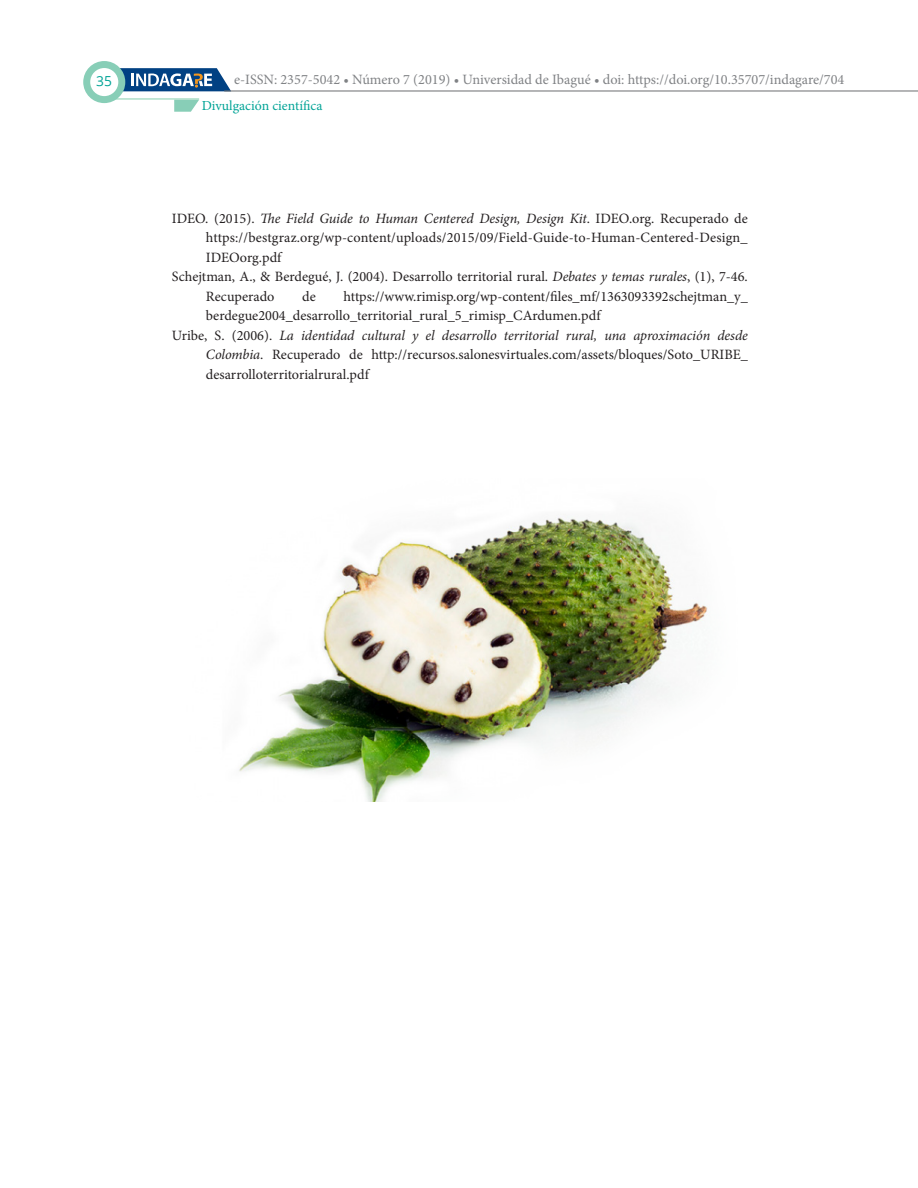
<style>
.page{position:relative;width:918px;height:1188px;background:#fff}
.page>*{position:absolute;margin:0;border:0;box-sizing:border-box;transform-origin:0 0}
.t1{font:14.25px "Minion Pro";color:#231f20}
.t2{font:italic 14.25px "Minion Pro";letter-spacing:-.01em;color:#231f20}
.t3{font:14.25px "Minion Pro";color:#808285}
.t4{font:13.8px "Minion Pro";color:#00a396}
.t5{font:13.8px "Open Sans";color:#00a396}
.s1{font-style:normal}
.s2{font-style:italic}
</style>
<div class="page">
<img style="left:239px;top:516px;width:469px;height:286px">
<hr style="left:96px;top:98px;width:103px;height:2px;background:#5dc094">
<svg style="left:174px;top:100px;width:25px;height:12px"></svg>
<div style="left:83px;top:61px;width:42px;height:42px;background:#88ceb7;border-radius:50%"></div>
<div style="left:90px;top:68px;width:28px;height:28px;background:#fff;border-radius:50%"></div>
<svg style="left:109px;top:68px;width:122px;height:23px"></svg>
<hr style="left:224px;top:91px;width:694px;height:1px;background:#6c6d70">
<p class="t5" style="left:96px;top:72px;width:17px">35</p>
<p class="t3" style="left:234px;top:70px;width:612px">e-ISSN: 2357-5042 • Número 7 (2019) • Universidad de Ibagué • doi: https://doi.org/10.35707/indagare/704</p>
<p class="t4" style="left:202px;top:96px;width:122px">Divulgación científica</p>
<p class="t2" style="left:172px;top:209px;width:577px"><span class="s1">IDEO. (2015).</span> The Field Guide to Human Centered Design, Design Kit<span class="s1">. IDEO.org. Recuperado de</span></p>
<p class="t1" style="left:206px;top:228px;width:543px">https://bestgraz.org/wp-content/uploads/2015/09/Field-Guide-to-Human-Centered-Design_</p>
<p class="t1" style="left:206px;top:248px;width:77px">IDEOorg.pdf</p>
<p class="t1" style="left:172px;top:267px;width:577px">Schejtman, A., &amp; Berdegué, J. (2004). Desarrollo territorial rural. <span class="s2">Debates y temas rurales</span>, (1), 7-46.</p>
<p class="t1" style="left:206px;top:287px;width:70px">Recuperado</p>
<p class="t1" style="left:302px;top:287px;width:15px">de</p>
<p class="t1" style="left:343px;top:287px;width:406px">https://www.rimisp.org/wp-content/files_mf/1363093392schejtman_y_</p>
<p class="t1" style="left:206px;top:306px;width:396px">berdegue2004_desarrollo_territorial_rural_5_rimisp_CArdumen.pdf</p>
<p class="t2" style="left:172px;top:326px;width:578px"><span class="s1">Uribe, S. (2006).</span> La identidad cultural y el desarrollo territorial rural, una aproximación desde</p>
<p class="t1" style="left:206px;top:345px;width:543px"><span class="s2">Colombia</span>. Recuperado de http://recursos.salonesvirtuales.com/assets/bloques/Soto_URIBE_</p>
<p class="t1" style="left:206px;top:365px;width:165px">desarrolloterritorialrural.pdf</p>
</div>
